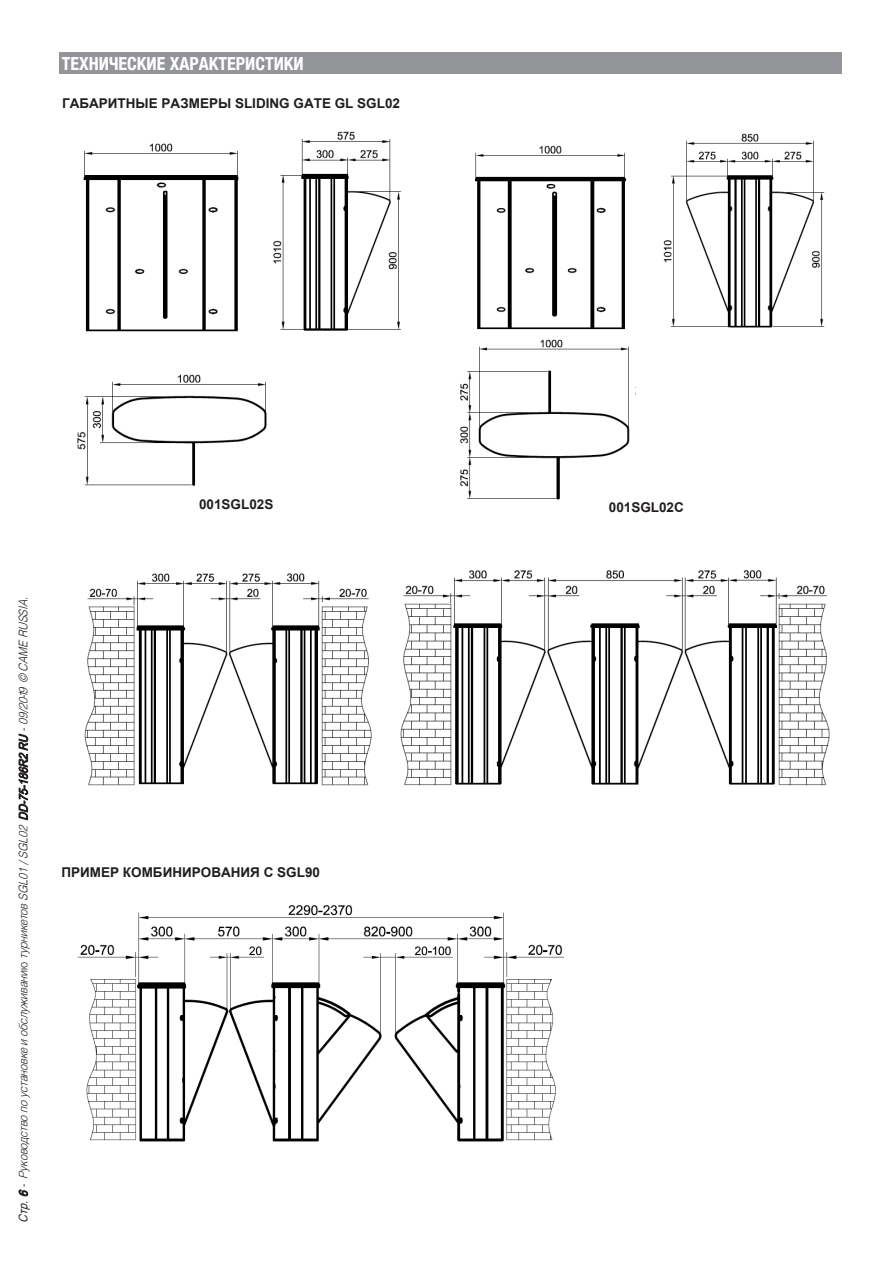
<style>
.page{position:relative;width:893px;height:1263px;background:#fff}
.page>*{position:absolute;margin:0;border:0;box-sizing:border-box;transform-origin:0 0}
.t1{font:700 condensed 18px "Helvetica Neue";color:#fff}
.t2{font:700 13.5px "Arial";color:#221e1f}
.t3{font:italic 300 12px "Helvetica";color:#231f20;scale:.9 1}
.s1{font-style:inherit}
.s2{font-family:"Arial";font-weight:400}
.s3{font-style:normal}
</style>
<div class="page">
<div style="left:60px;top:53px;width:782px;height:21px;background:#939598"></div>
<img style="left:460px;top:133px;width:365px;height:367px">
<img style="left:77px;top:131px;width:324px;height:355px">
<img style="left:84px;top:573px;width:288px;height:213px">
<img style="left:400px;top:570px;width:430px;height:216px">
<img style="left:77px;top:905px;width:488px;height:237px">
<h1 class="t1" style="left:62px;top:49px;width:243px">ТЕХНИЧЕСКИЕ ХАРАКТЕРИСТИКИ</h1>
<p class="t2" style="left:62px;top:94px;width:339px">ГАБАРИТНЫЕ РАЗМЕРЫ <span class="s1">SLIDING GATE</span> GL <span class="s1">SGL0</span>2</p>
<p class="t2" style="left:199px;top:495px;width:76px">001<span class="s1">SGL0</span>2S</p>
<p class="t2" style="left:609px;top:498px;width:77px">001<span class="s1">SGL0</span>2C</p>
<p class="t3" style="left:13px;top:1223px;width:703px;rotate:-90deg"><span class="s2">Стр.6</span> - Руководствопоустановкеиобслуживан<span class="s3">и ю</span> турникетовSGL01/SGL02 <span class="s2">DD-75-186R2RU</span> - 09/2019- ©CAMERUSSIA.</p>
<p class="t2" style="left:62px;top:863px;width:260px">ПРИМЕР КОМБИНИРОВАНИЯ С SGL90</p>
</div>
